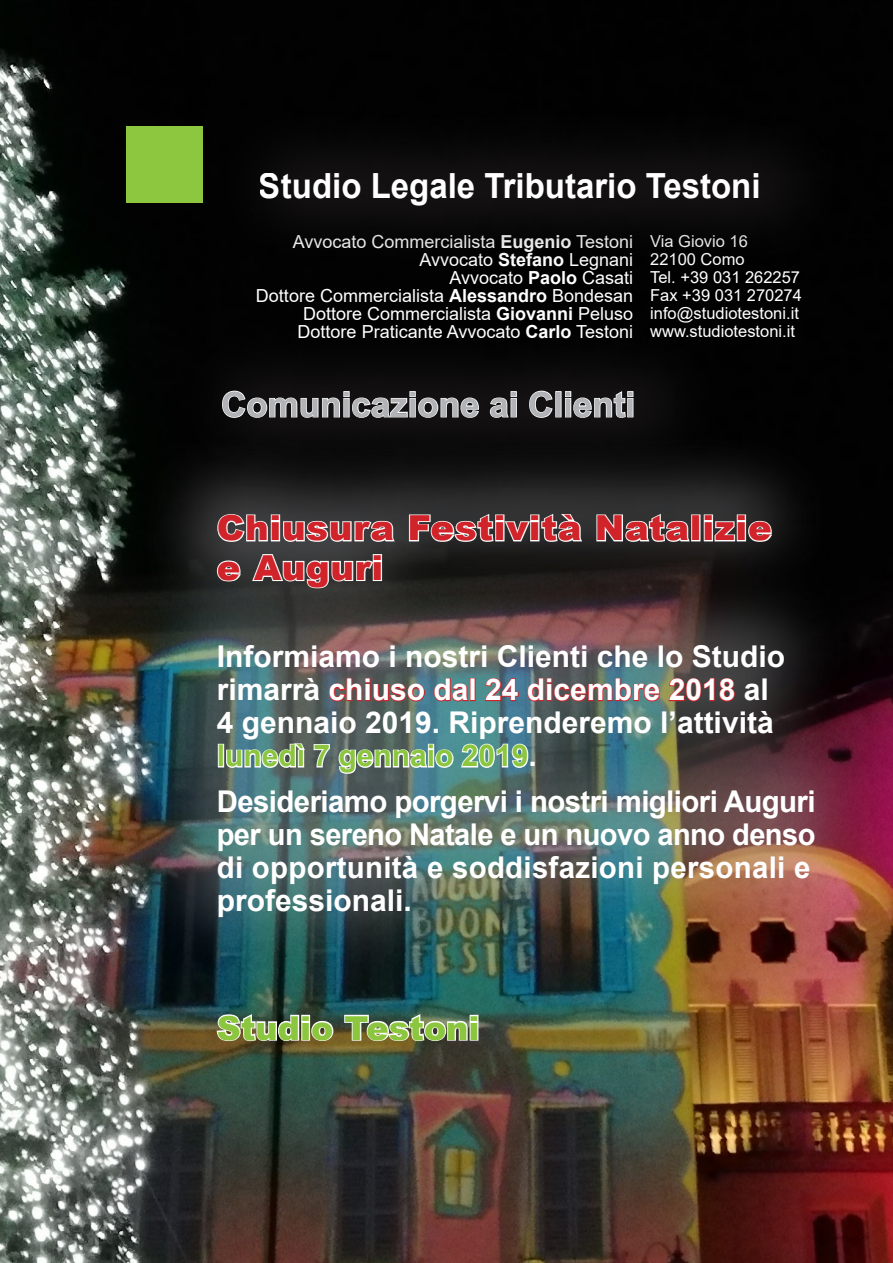
<style>
.page{position:relative;width:893px;height:1263px;background:#fff}
.page>*{position:absolute;margin:0;border:0;box-sizing:border-box;transform-origin:0 0}
.t1{font:700 34.65px "Arial";color:#fff;scale:.95 1}
.t2{font:700 34.65px "Arial";color:#b2b3b7}
.t3{font:900 34.5px/39.6px "Arial";letter-spacing:.02em;color:#d1232a}
.t4{font:900 33px "Arial";color:#8bc63e}
.t5{font:700 30px/33px "Arial";letter-spacing:-.02em;color:#fff}
.t6{font:700 30px/33px "Arial";color:#fff}
.t7{font:18px "Arial";color:#fff}
.t8{font:16.5px "Arial";color:#fff}
.s1{font-weight:700}
.s2{color:#8bc63e}
</style>
<div class="page">
<img style="left:0;top:0;width:893px;height:1263px">
<div style="left:126px;top:126px;width:76px;height:76px;background:#8dc73f"></div>
<div style="left:136px;top:428px;width:742px;height:547px;background:#b2b3b7;opacity:.38"></div>
<svg style="left:216px;top:513px;width:181px;height:30px"></svg>
<svg style="left:408px;top:512px;width:176px;height:31px"></svg>
<svg style="left:595px;top:512px;width:97px;height:31px"></svg>
<div style="left:691px;top:514px;width:9px;height:27px;border:2px solid #fff"></div>
<svg style="left:703px;top:513px;width:71px;height:30px"></svg>
<svg style="left:216px;top:559px;width:27px;height:24px"></svg>
<svg style="left:251px;top:553px;width:132px;height:37px"></svg>
<svg style="left:328px;top:677px;width:98px;height:25px"></svg>
<svg style="left:433px;top:677px;width:37px;height:25px"></svg>
<div style="left:470px;top:678px;width:6px;height:23px;border:2px solid #d1232a"></div>
<svg style="left:484px;top:677px;width:35px;height:25px"></svg>
<svg style="left:527px;top:677px;width:134px;height:25px"></svg>
<svg style="left:668px;top:677px;width:68px;height:25px"></svg>
<div style="left:218px;top:744px;width:6px;height:23px;border:2px solid #fff"></div>
<svg style="left:225px;top:741px;width:106px;height:28px"></svg>
<svg style="left:337px;top:742px;width:193px;height:33px"></svg>
<div style="left:172px;top:318px;width:555px;height:173px;background:#231f20;opacity:.75"></div>
<svg style="left:221px;top:390px;width:259px;height:29px"></svg>
<svg style="left:489px;top:390px;width:29px;height:29px"></svg>
<svg style="left:528px;top:390px;width:26px;height:29px"></svg>
<div style="left:555px;top:391px;width:7px;height:26px;border:2px solid #fff"></div>
<svg style="left:564px;top:390px;width:70px;height:29px"></svg>
<img style="left:215px;top:1012px;width:120px;height:31px">
<svg style="left:343px;top:1012px;width:137px;height:31px"></svg>
<div style="left:210px;top:101px;width:642px;height:176px;background:#060505"></div>
<h1 class="t1" style="left:259px;top:162px;width:530px">Studio Legale Tributario Testoni</h1>
<p class="t7" style="left:293px;top:230px;width:342px">Avvocato Commercialista <span class="s1">Eugenio</span> Testoni</p>
<p class="t7" style="left:419px;top:248px;width:215px">Avvocato <span class="s1">Stefano</span> Legnani</p>
<p class="t7" style="left:449px;top:266px;width:185px">Avvocato <span class="s1">Paolo</span> Casati</p>
<p class="t7" style="left:256px;top:284px;width:379px">Dottore Commercialista <span class="s1">Alessandro</span> Bondesan</p>
<p class="t7" style="left:303px;top:302px;width:332px">Dottore Commercialista <span class="s1">Giovanni</span> Peluso</p>
<p class="t7" style="left:298px;top:320px;width:337px">Dottore Praticante Avvocato <span class="s1">Carlo</span> Testoni</p>
<p class="t8" style="left:650px;top:230px;width:99px">Via Giovio 16</p>
<p class="t8" style="left:650px;top:248px;width:96px">22100 Como</p>
<p class="t8" style="left:650px;top:266px;width:151px">Tel. +39 031 262257</p>
<p class="t8" style="left:650px;top:284px;width:153px">Fax +39 031 270274</p>
<p class="t8" style="left:650px;top:302px;width:150px">info@studiotestoni.it</p>
<p class="t8" style="left:650px;top:320px;width:146px">www.studiotestoni.it</p>
<h1 class="t2" style="left:221px;top:380px;width:416px">Comunicazione ai Clienti</h1>
<h2 class="t3" style="left:217px;top:507px;width:556px">Chiusura Festività Natalizie e Auguri</h2>
<h3 class="t6" style="left:217px;top:641px;width:570px">Informiamo i nostri Clienti che lo Studio rimarrà chiuso dal 24 dicembre 2018 al 4 gennaio 2019. Riprenderemo l’attività <span class="s2">lunedì 7 gennaio 2019</span>.</h3>
<h3 class="t5" style="left:217px;top:785px;width:600px">Desideriamo porgervi i nostri migliori Auguri per un sereno Natale e un nuovo anno denso di opportunità e soddisfazioni personali e professionali.</h3>
<p class="t4" style="left:217px;top:1004px;width:264px">Studio Testoni</p>
</div>
